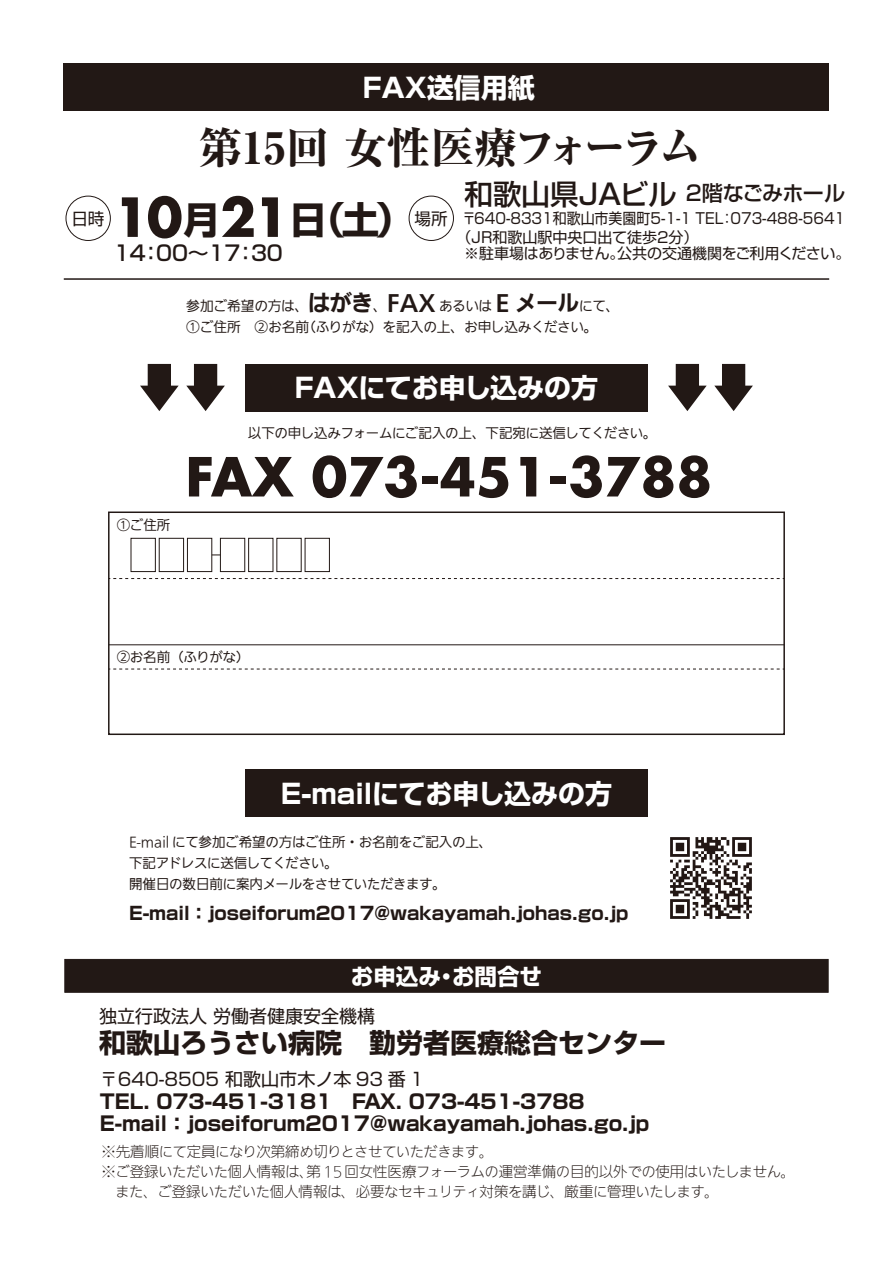
<style>
.page{position:relative;width:893px;height:1263px;background:#fff}
.page>*{position:absolute;margin:0;border:0;box-sizing:border-box;transform-origin:0 0}
.t1{font:700 52.35px "Futura";color:#221815}
.t2{font:800 43.5px "Ryumin Pro";color:#221815}
.t3{font:700 37.5px "Shin Go Pro";color:#221815}
.t4{font:500 28.5px "Shin Go Pro";color:#221815}
.t5{font:700 27px "Shin Go Pro";color:#fff}
.t6{font:700 27px "Shin Go Pro";color:#221815}
.t7{font:700 22.5px "Shin Go Pro";color:#fff}
.t8{font:500 21px "Shin Go Pro";color:#221815}
.t9{font:500 21px "Shin Go Pro";letter-spacing:-.03em;color:#221815}
.t10{font:700 19.8px/21.6px "Shin Go Pro";color:#221815}
.t11{font:700 18px "Shin Go Pro";color:#221815}
.t12{font:18px "Shin Go Pro";color:#221815}
.t13{font:16.65px "Shin Go Pro";color:#221815}
.t14{font:15px/19px "Shin Go Pro";color:#221815;scale:.93 1}
.t15{font:15px "Shin Go Pro";letter-spacing:-.02em;color:#221815}
.t16{font:300 14.4px "Iwa UD Go Hon Pro";letter-spacing:-.025em;color:#221815}
.t17{font:100 13.8px/21.3px "Iwa UD Go Hon Pro";letter-spacing:-.02em;color:#221815}
.t18{font:100 13.5px/21px "Iwa UD Go Hon Pro";letter-spacing:-.02em;color:#221815}
.s1{font-family:"Futura";font-size:52.35px}
.s2{font-family:"Iwa UD Go Dsp Pro";font-weight:700;font-size:21.9px}
</style>
<div class="page">
<div style="left:64px;top:64px;width:765px;height:47px;background:#221815"></div>
<div style="left:245px;top:364px;width:403px;height:47px;background:#221815"></div>
<div style="left:245px;top:769px;width:403px;height:48px;background:#221815"></div>
<div style="left:64px;top:959px;width:764px;height:34px;background:#221815;border:1px solid #221815"></div>
<div style="left:66px;top:196px;width:45px;height:45px;border:1px solid #221815;border-radius:50%"></div>
<div style="left:409px;top:196px;width:45px;height:45px;border:1px solid #221815;border-radius:50%"></div>
<img style="left:670px;top:837px;width:82px;height:82px">
<hr style="left:64px;top:278px;width:765px;height:2px;background:#221815">
<svg style="left:186px;top:364px;width:39px;height:47px"></svg>
<svg style="left:140px;top:364px;width:39px;height:47px"></svg>
<svg style="left:714px;top:364px;width:39px;height:47px"></svg>
<svg style="left:668px;top:364px;width:39px;height:47px"></svg>
<div style="left:108px;top:511px;width:677px;height:224px;border:2px solid #221815"></div>
<svg style="left:109px;top:578px;width:675px;height:1px"></svg>
<svg style="left:109px;top:669px;width:675px;height:1px"></svg>
<hr style="left:109px;top:644px;width:675px;height:1px;background:#221815">
<div style="left:131px;top:538px;width:25px;height:34px;border:1px solid #221815"></div>
<div style="left:159px;top:538px;width:25px;height:34px;border:1px solid #221815"></div>
<div style="left:187px;top:538px;width:25px;height:34px;border:1px solid #221815"></div>
<div style="left:220px;top:538px;width:25px;height:34px;border:1px solid #221815"></div>
<div style="left:248px;top:538px;width:25px;height:34px;border:1px solid #221815"></div>
<div style="left:277px;top:538px;width:24px;height:34px;border:1px solid #221815"></div>
<div style="left:305px;top:538px;width:25px;height:34px;border:1px solid #221815"></div>
<h3 class="t5" style="left:363px;top:66px;width:173px">FAX送信用紙</h3>
<p class="t13" style="left:72px;top:205px;width:35px">日時</p>
<h2 class="t2" style="left:198px;top:113px;width:505px">第15回 女性医療フォーラム</h2>
<h3 class="t3" style="left:113px;top:190px;width:301px"><span class="s1">10</span>月<span class="s1">21</span>日（土）</h3>
<h3 class="t8" style="left:114px;top:236px;width:171px">14：00～17：30</h3>
<p class="t13" style="left:415px;top:205px;width:35px">場所</p>
<h3 class="t4" style="left:464px;top:171px;width:213px">和歌山県JAビル</h3>
<p class="t14" style="left:457px;top:207px;width:419px;text-indent:6px">〒640-8331和歌山市美園町5-1-1 TEL：073-488-5641（JR和歌山駅中央口出て徒歩2分）</p>
<p class="t15" style="left:464px;top:241px;width:388px">※駐車場はありません。公共の交通機関をご利用ください。</p>
<h3 class="t9" style="left:686px;top:176px;width:161px">2階なごみホール</h3>
<p class="t17" style="left:186px;top:296px;width:435px">参加ご希望の方は、<span class="s2">はがき</span>、<span class="s2">FAX</span> あるいは <span class="s2">E メール</span>にて、<br>①ご住所　②お名前（ふりがな）を記入の上、お申し込みください。</p>
<p class="t18" style="left:117px;top:515px;width:55px">①ご住所</p>
<h3 class="t5" style="left:295px;top:366px;width:305px">FAXにてお申し込みの方</h3>
<p class="t18" style="left:248px;top:423px;width:410px">以下の申し込みフォームにご記入の上、下記宛に送信してください。</p>
<h1 class="t1" style="left:186px;top:440px;width:528px">FAX 073-451-3788</h1>
<p class="t18" style="left:117px;top:647px;width:134px">②お名前（ふりがな）</p>
<h3 class="t5" style="left:281px;top:772px;width:332px">E-mailにてお申し込みの方</h3>
<p class="t18" style="left:129px;top:832px;width:365px">E-mail にて参加ご希望の方はご住所・お名前をご記入の上、下記アドレスに送信してください。<br>開催日の数日前に案内メールをさせていただきます。</p>
<p class="t11" style="left:129px;top:899px;width:501px">E-mail：joseiforum2017@wakayamah.johas.go.jp</p>
<h3 class="t7" style="left:351px;top:958px;width:193px">お申込み・お問合せ</h3>
<p class="t12" style="left:99px;top:1002px;width:278px">独立行政法人 労働者健康安全機構</p>
<h3 class="t6" style="left:99px;top:1021px;width:568px">和歌山ろうさい病院　勤労者医療総合センター</h3>
<p class="t12" style="left:100px;top:1064px;width:325px">〒640-8505 和歌山市木ノ本 93 番 1</p>
<h3 class="t10" style="left:100px;top:1089px;width:551px">TEL. 073-451-3181　FAX. 073-451-3788<br>E-mail：joseiforum2017@wakayamah.johas.go.jp</h3>
<p class="t16" style="left:101px;top:1142px;width:393px">※先着順にて定員になり次第締め切りとさせていただきます。</p>
<p class="t16" style="left:101px;top:1161px;width:695px">※ご登録いただいた個人情報は、第 15 回女性医療フォーラムの運営準備の目的以外での使用はいたしません。</p>
<p class="t16" style="left:116px;top:1181px;width:605px">また、ご登録いただいた個人情報は、必要なセキュリティ対策を講じ、厳重に管理いたします。</p>
</div>
